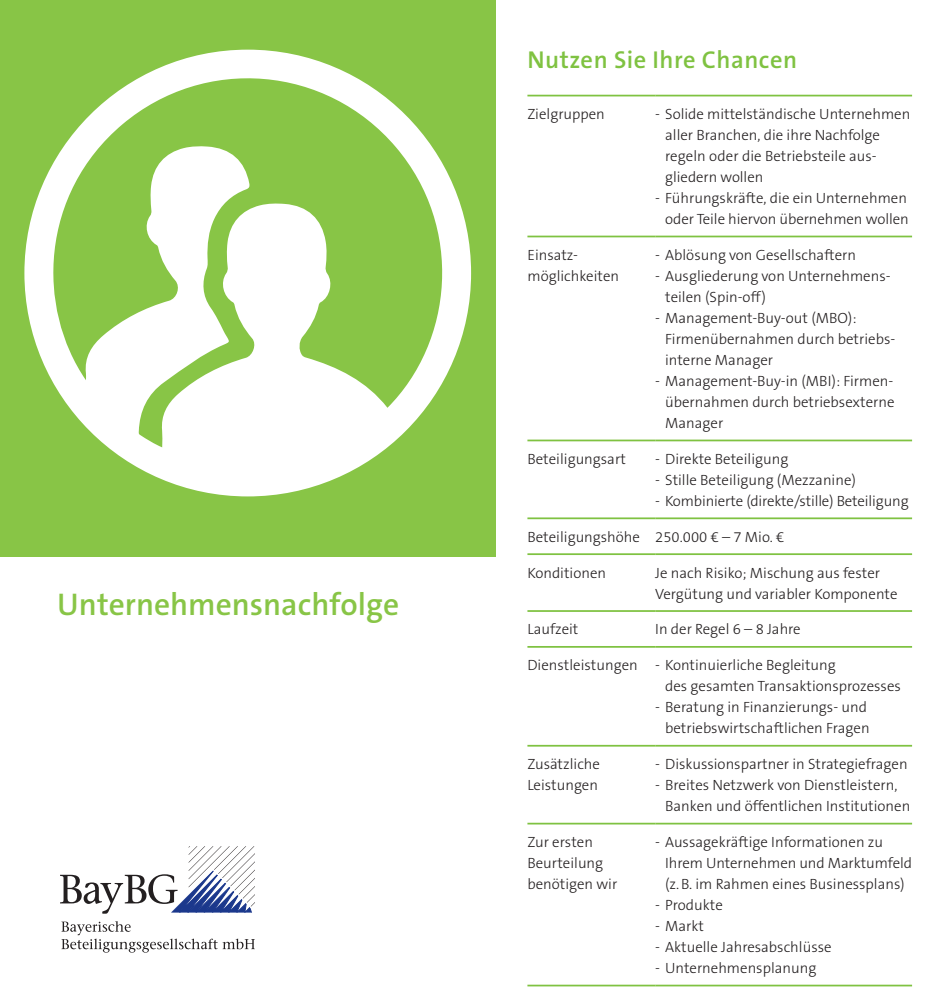
<style>
.page{position:relative;width:943px;height:1004px;background:#fff}
.page>*{position:absolute;margin:0;border:0;box-sizing:border-box;transform-origin:0 0}
.t1{font:600 31.5px "The Sans C5";color:#88c546}
.t2{font:600 24.5px "The Sans B6";letter-spacing:.02em;color:#7fc241}
.t3{font:300 14.88px/21px "The Sans B3";color:#231f20}
</style>
<div class="page">
<div style="left:0;top:0;width:496px;height:556px;background:#88c546"></div>
<svg style="left:61px;top:921px;width:194px;height:31px"></svg>
<svg style="left:60px;top:846px;width:195px;height:67px"></svg>
<div style="left:24px;top:50px;width:447px;height:446px;background:#fff;border-radius:50%"></div>
<svg style="left:36px;top:55px;width:428px;height:392px;fill:#88c546"></svg>
<hr style="left:527px;top:95px;width:128px;height:1px;background:#7fc241">
<hr style="left:655px;top:95px;width:257px;height:1px;background:#7fc241">
<hr style="left:527px;top:235px;width:128px;height:2px;background:#7fc241">
<hr style="left:655px;top:235px;width:257px;height:2px;background:#7fc241">
<hr style="left:527px;top:439px;width:128px;height:2px;background:#7fc241">
<hr style="left:655px;top:439px;width:257px;height:2px;background:#7fc241">
<hr style="left:527px;top:517px;width:128px;height:2px;background:#7fc241">
<hr style="left:655px;top:517px;width:257px;height:2px;background:#7fc241">
<hr style="left:527px;top:553px;width:128px;height:2px;background:#7fc241">
<hr style="left:655px;top:553px;width:257px;height:2px;background:#7fc241">
<hr style="left:527px;top:610px;width:128px;height:1px;background:#7fc241">
<hr style="left:655px;top:610px;width:257px;height:1px;background:#7fc241">
<hr style="left:527px;top:645px;width:128px;height:2px;background:#7fc241">
<hr style="left:655px;top:645px;width:257px;height:2px;background:#7fc241">
<hr style="left:527px;top:744px;width:128px;height:2px;background:#7fc241">
<hr style="left:655px;top:744px;width:257px;height:2px;background:#7fc241">
<hr style="left:527px;top:822px;width:128px;height:2px;background:#7fc241">
<hr style="left:655px;top:822px;width:257px;height:2px;background:#7fc241">
<hr style="left:527px;top:984px;width:128px;height:2px;background:#7fc241">
<hr style="left:655px;top:984px;width:257px;height:2px;background:#7fc241">
<h1 class="t1" style="left:57px;top:584px;width:343px">Unternehmensnachfolge</h1>
<h2 class="t2" style="left:527px;top:47px;width:271px">Nutzen Sie Ihre Chancen</h2>
<p class="t3" style="left:527px;top:104px;width:79px">Zielgruppen</p>
<p class="t3" style="left:665px;top:104px;width:247px;text-indent:-10px">- Solide mittelständische Unternehmen aller Branchen, die ihre Nachfolge regeln oder die Betriebsteile aus&shy;gliedern wollen</p>
<p class="t3" style="left:655px;top:188px;width:255px;text-align:right">- Führungskräfte, die ein Unternehmen oder Teile hiervon übernehmen wollen</p>
<p class="t3" style="left:527px;top:245px;width:93px">Einsatz&shy;möglichkeiten</p>
<p class="t3" style="left:655px;top:245px;width:202px">- Ablösung von Gesellschaftern</p>
<p class="t3" style="left:665px;top:266px;width:227px;text-indent:-10px">- Ausgliederung von Unternehmens&shy;teilen (Spin-off)</p>
<p class="t3" style="left:665px;top:308px;width:231px;text-indent:-10px">- Management-Buy-out (MBO):<br>Firmenübernahmen durch betriebs&shy;interne Manager</p>
<p class="t3" style="left:665px;top:371px;width:231px;text-align:justify;text-indent:-10px">- Management-Buy-in (MBI): Firmen&shy;übernahmen durch betriebsexterne Manager</p>
<p class="t3" style="left:527px;top:448px;width:100px">Beteiligungsart</p>
<p class="t3" style="left:655px;top:448px;width:135px">- Direkte Beteiligung</p>
<p class="t3" style="left:655px;top:469px;width:202px">- Stille Beteiligung (Mezzanine)</p>
<p class="t3" style="left:655px;top:490px;width:255px">- Kombinierte (direkte/stille) Beteiligung</p>
<p class="t3" style="left:527px;top:526px;width:258px">Beteiligungshöhe 250.000 € – 7 Mio. €</p>
<p class="t3" style="left:527px;top:562px;width:80px">Konditionen</p>
<p class="t3" style="left:655px;top:562px;width:244px">Je nach Risiko; Mischung aus fester<br>Vergütung und variabler Komponente</p>
<p class="t3" style="left:527px;top:619px;width:52px">Laufzeit</p>
<p class="t3" style="left:655px;top:619px;width:147px">In der Regel 6 – 8 Jahre</p>
<p class="t3" style="left:665px;top:655px;width:237px;text-indent:-138px">Dienstleistungen - Kontinuierliche Begleitung<br>des gesamten Transaktions prozesses</p>
<p class="t3" style="left:655px;top:697px;width:216px;text-align:right">- Beratung in Finanzierungs- und betriebswirtschaftlichen Fragen</p>
<p class="t3" style="left:527px;top:754px;width:74px">Zusätzliche<br>Leistungen</p>
<p class="t3" style="left:655px;top:754px;width:254px">- Diskussionspartner in Strategiefragen</p>
<p class="t3" style="left:665px;top:775px;width:247px;text-indent:-10px">- Breites Netzwerk von Dienstleistern,<br>Banken und öffentlichen Institutionen</p>
<p class="t3" style="left:527px;top:831px;width:91px">Zur ersten<br>Beurteilung benötigen wir</p>
<p class="t3" style="left:665px;top:831px;width:248px;text-indent:-10px">- Aussagekräftige Informationen zu<br>Ihrem Unternehmen und Marktumfeld (z. B. im Rahmen eines Businessplans)</p>
<p class="t3" style="left:655px;top:894px;width:69px">- Produkte</p>
<p class="t3" style="left:655px;top:915px;width:50px">- Markt</p>
<p class="t3" style="left:655px;top:936px;width:178px">- Aktuelle Jahresabschlüsse</p>
<p class="t3" style="left:655px;top:957px;width:163px">- Unternehmensplanung</p>
</div>
